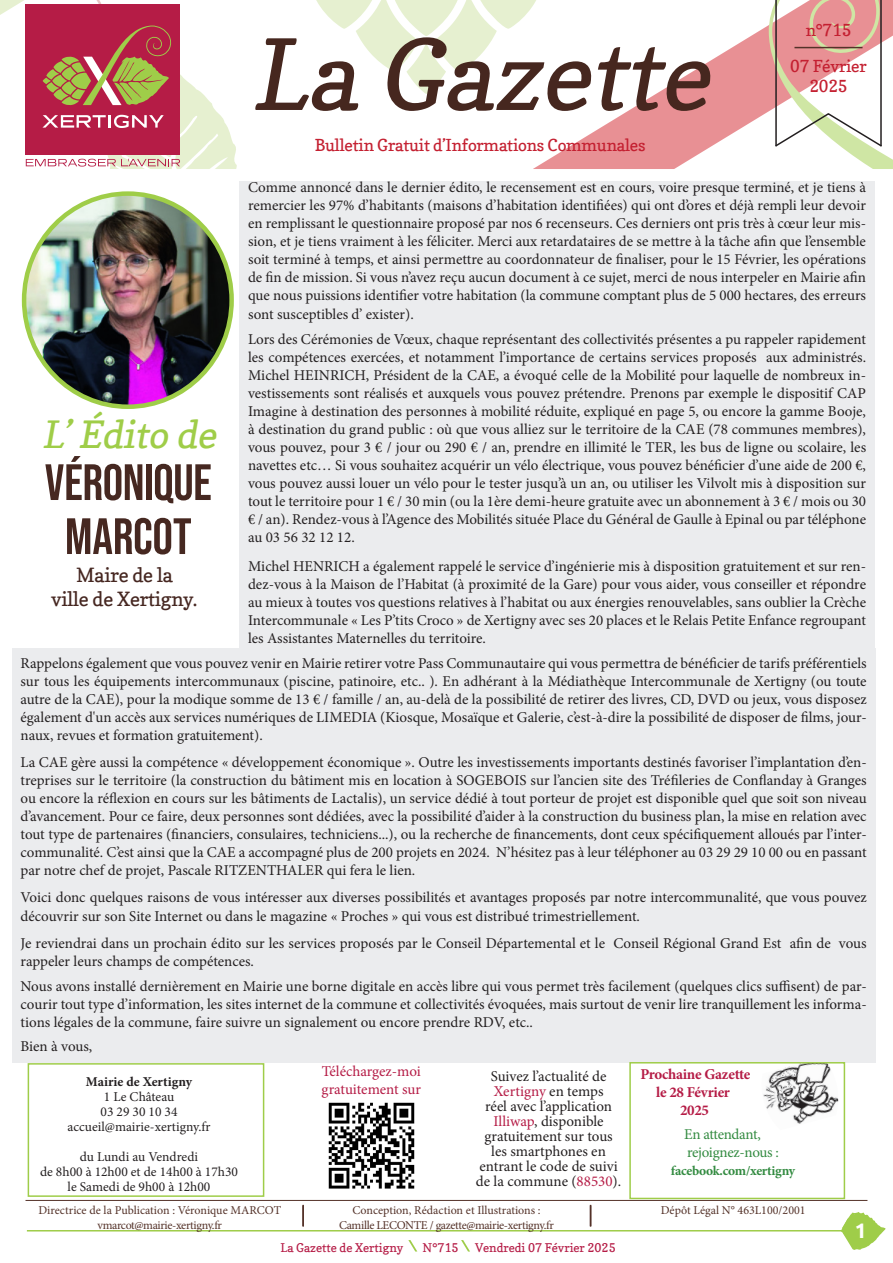
<style>
.page{position:relative;width:893px;height:1263px;background:#fff}
.page>*{position:absolute;margin:0;border:0;box-sizing:border-box;transform-origin:0 0}
.t1{font:italic 97.5px "Copse";color:#46271f}
.t2{font:51px "Bebas Neue";letter-spacing:-.005em;color:#462821}
.t3{font:italic 37.5px "Copse";color:#9fcd48}
.t4{font:700 21px "Ubuntu";color:#fff}
.t5{font:19.5px "Copse";letter-spacing:-.01em;color:#462721}
.t6{font:16.5px/19.8px "Copse";letter-spacing:-.01em;color:#c42031;text-align:center}
.t7{font:15px/18px "Minion Pro";color:#231f20;text-align:justify}
.t8{font:700 15px "Minion Pro";letter-spacing:-.02em;color:#b51c46}
.t9{font:15px "Minion Pro";letter-spacing:-.005em;color:#b51c46}
.t10{font:15px "Minion Pro";letter-spacing:-.025em;color:#338b41}
.t11{font:13.5px "Minion Pro";color:#231f20}
.t12{font:700 13.5px "Minion Pro";letter-spacing:-.02em;color:#338b41}
.t13{font:700 13.5px "Minion Pro";color:#231f20}
.t14{font:12px "Minion Pro";letter-spacing:-.01em;color:#543229}
.t15{font:12px "Minion Pro";letter-spacing:-.03em;color:#543229}
.t16{font:12px "Copse";color:#b51c46}
.s1{color:#b51c46}
</style>
<div class="page">
<svg style="left:408px;top:1240px;width:9px;height:11px"></svg>
<svg style="left:461px;top:1240px;width:9px;height:11px"></svg>
<hr style="left:27px;top:1230px;width:850px;height:1px;background:#9fcd49">
<svg style="left:533px;top:25px;width:235px;height:144px"></svg>
<svg style="left:316px;top:0;width:228px;height:94px"></svg>
<svg style="left:0;top:0;width:237px;height:169px"></svg>
<svg style="left:841px;top:1212px;width:45px;height:38px"></svg>
<svg style="left:768px;top:0;width:125px;height:169px"></svg>
<hr style="left:302px;top:1205px;width:2px;height:22px;background:#543229">
<svg style="left:590px;top:1205px;width:1px;height:22px"></svg>
<hr style="left:26px;top:1200px;width:841px;height:1px;background:#543229">
<div style="left:28px;top:1063px;width:236px;height:134px;border:2px solid #9fcd49"></div>
<img style="left:763px;top:1065px;width:76px;height:59px">
<img style="left:328px;top:1102px;width:87px;height:87px">
<img style="left:24px;top:195px;width:208px;height:212px">
<div style="left:240px;top:181px;width:634px;height:467px;background:#ebecee"></div>
<div style="left:12px;top:648px;width:863px;height:415px;background:#ebecee"></div>
<div style="left:629px;top:1062px;width:216px;height:137px;border:2px solid #9fcd49"></div>
<p class="t1" style="left:250px;top:15px;width:481px">La Gazette</p>
<p class="t6" style="left:315px;top:135px;width:332px">Bulletin Gratuit d’Informations Communales</p>
<p class="t6" style="left:806px;top:20px;width:47px">n°715</p>
<p class="t6" style="left:790px;top:56px;width:78px">07 Février<br>2025</p>
<p class="t7" style="left:248px;top:178px;width:619px">Comme annoncé dans le dernier édito, le recensement est en cours, voire presque terminé, et je tiens à remercier les 97% d’habitants (maisons d’habitation identifiées) qui ont d’ores et déjà rempli leur devoir en remplissant le questionnaire proposé par nos 6 recenseurs. Ces derniers ont pris très à cœur leur mis&shy;sion, et je tiens vraiment à les féliciter. Merci aux retardataires de se mettre à la tâche afin que l’ensemble soit terminé à temps, et ainsi permettre au coordonnateur de finaliser, pour le 15 Février, les opérations de fin de mission. Si vous n’avez reçu aucun document à ce sujet, merci de nous interpeler en Mairie afin que nous puissions identifier votre habitation (la commune comptant plus de 5 000 hectares, des erreurs sont susceptibles d’ exister).</p>
<p class="t7" style="left:248px;top:330px;width:620px">Lors des Cérémonies de Vœux, chaque représentant des collectivités présentes a pu rappeler rapidement les compétences exercées, et notamment l’importance de certains services proposés aux administrés.<br>Michel HEINRICH, Président de la CAE, a évoqué celle de la Mobilité pour laquelle de nombreux in&shy;vestissements sont réalisés et auxquels vous pouvez prétendre. Prenons par exemple le dispositif CAP Imagine à destination des personnes à mobilité réduite, expliqué en page 5, ou encore la gamme Booje, à destination du grand public : où que vous alliez sur le territoire de la CAE (78 communes membres), vous pouvez, pour 3 € / jour ou 290 € / an, prendre en illimité le TER, les bus de ligne ou scolaire, les navettes etc… Si vous souhaitez acquérir un vélo électrique, vous pouvez bénéficier d’une aide de 200 €, vous pouvez aussi louer un vélo pour le tester jusqu’à un an, ou utiliser les Vilvolt mis à disposition sur tout le territoire pour 1 € / 30 min (ou la 1ère demi-heure gratuite avec un abonnement à 3 € / mois ou 30 € / an). Rendez-vous à l’Agence des Mobilités située Place du Général de Gaulle à Epinal ou par téléphone au 03 56 32 12 12.</p>
<p class="t7" style="left:248px;top:557px;width:619px">Michel HENRICH a également rappelé le service d’ingénierie mis à disposition gratuitement et sur ren&shy;dez-vous à la Maison de l’Habitat (à proximité de la Gare) pour vous aider, vous conseiller et répondre au mieux à toutes vos questions relatives à l’habitat ou aux énergies renouvelables, sans oublier la Crèche Intercommunale « Les P’tits Croco » de Xertigny avec ses 20 places et le Relais Petite Enfance regroupant les Assistantes Maternelles du territoire.</p>
<p class="t7" style="left:21px;top:654px;width:848px">Rappelons également que vous pouvez venir en Mairie retirer votre Pass Communautaire qui vous permettra de bénéficier de tarifs préférentiels sur tous les équipements intercommunaux (piscine, patinoire, etc.. ). En adhérant à la Médiathèque Intercommunale de Xertigny (ou toute autre de la CAE), pour la modique somme de 13 € / famille / an, au-delà de la possibilité de retirer des livres, CD, DVD ou jeux, vous disposez également d'un accès aux services numériques de LIMEDIA (Kiosque, Mosaïque et Galerie, c’est-à-dire la possibilité de disposer de films, jour&shy;naux, revues et formation gratuitement).</p>
<p class="t7" style="left:21px;top:753px;width:848px">La CAE gère aussi la compétence « développement économique ». Outre les investissements importants destinés favoriser l’implantation d’en&shy;treprises sur le territoire (la construction du bâtiment mis en location à SOGEBOIS sur l’ancien site des Tréfileries de Conflanday à Granges ou encore la réflexion en cours sur les bâtiments de Lactalis), un service dédié à tout porteur de projet est disponible quel que soit son niveau d’avancement. Pour ce faire, deux personnes sont dédiées, avec la possibilité d’aider à la construction du business plan, la mise en relation avec tout type de partenaires (financiers, consulaires, techniciens...), ou la recherche de financements, dont ceux spécifiquement alloués par l’inter&shy;communalité. C’est ainsi que la CAE a accompagné plus de 200 projets en 2024. N’hésitez pas à leur téléphoner au 03 29 29 10 00 ou en passant par notre chef de projet, Pascale RITZENTHALER qui fera le lien.</p>
<p class="t7" style="left:21px;top:887px;width:848px;line-height:18.9px">Voici donc quelques raisons de vous intéresser aux diverses possibilités et avantages proposés par notre intercommunalité, que vous pouvez découvrir sur son Site Internet ou dans le magazine « Proches » qui vous est distribué trimestriellement.</p>
<p class="t7" style="left:21px;top:934px;width:848px">Je reviendrai dans un prochain édito sur les services proposés par le Conseil Départemental et le Conseil Régional Grand Est afin de vous rappeler leurs champs de compétences.</p>
<p class="t7" style="left:21px;top:977px;width:848px">Nous avons installé dernièrement en Mairie une borne digitale en accès libre qui vous permet très facilement (quelques clics suffisent) de par&shy;courir tout type d’information, les sites internet de la commune et collectivités évoquées, mais surtout de venir lire tranquillement les informa&shy;tions légales de la commune, faire suivre un signalement ou encore prendre RDV, etc..</p>
<p class="t7" style="left:21px;top:1037px;width:73px">Bien à vous,</p>
<p class="t3" style="left:42px;top:411px;width:184px">L’Édito de</p>
<p class="t2" style="left:45px;top:453px;width:168px">VÉRONIQUE</p>
<p class="t2" style="left:65px;top:507px;width:128px">MARCOT</p>
<p class="t5" style="left:76px;top:563px;width:98px">Maire de la</p>
<p class="t5" style="left:51px;top:587px;width:148px">ville de Xertigny.</p>
<p class="t13" style="left:86px;top:1072px;width:108px">Mairie de Xertigny</p>
<p class="t11" style="left:104px;top:1088px;width:72px">1 Le Château</p>
<p class="t11" style="left:101px;top:1103px;width:79px">03 29 30 10 34</p>
<p class="t11" style="left:67px;top:1118px;width:145px">accueil@mairie-xertigny.fr</p>
<p class="t11" style="left:80px;top:1148px;width:120px">du Lundi au Vendredi</p>
<p class="t11" style="left:40px;top:1163px;width:199px">de 8h00 à 12h00 et de 14h00 à 17h30</p>
<p class="t11" style="left:68px;top:1178px;width:144px">le Samedi de 9h00 à 12h00</p>
<p class="t14" style="left:38px;top:1202px;width:244px">Directrice de la Publication : Véronique MARCOT</p>
<p class="t15" style="left:98px;top:1217px;width:126px">vmarcot@mairie-xertigny.fr</p>
<p class="t9" style="left:322px;top:1061px;width:101px">Téléchargez-moi</p>
<p class="t9" style="left:322px;top:1079px;width:101px">gratuitement sur</p>
<p class="t7" style="left:476px;top:1069px;width:147px;line-height:15px;text-align:center">Suivez l’actualité de<br><span class="s1">Xertigny</span> en temps<br>réel avec l’application<br><span class="s1">Illiwap</span>, disponible gratuitement sur tous les smartphones en entrant le code de suivi de la commune (<span class="s1">88530</span>).</p>
<p class="t14" style="left:352px;top:1202px;width:190px">Conception, Rédaction et Illustrations :</p>
<p class="t15" style="left:339px;top:1217px;width:216px">Camille LECONTE / gazette@mairie-xertigny.fr</p>
<p class="t16" style="left:280px;top:1240px;width:124px">La Gazette de Xertigny</p>
<p class="t16" style="left:423px;top:1240px;width:37px">N°715</p>
<p class="t16" style="left:475px;top:1240px;width:142px">Vendredi 07 Février 2025</p>
<p class="t8" style="left:640px;top:1063px;width:111px">Prochaine Gazette</p>
<p class="t8" style="left:656px;top:1081px;width:75px">le 28 Février</p>
<p class="t8" style="left:680px;top:1099px;width:31px">2025</p>
<p class="t10" style="left:684px;top:1124px;width:78px">En attendant,</p>
<p class="t10" style="left:687px;top:1142px;width:93px">rejoignez-nous :</p>
<p class="t12" style="left:671px;top:1161px;width:126px">facebook.com/xertigny</p>
<p class="t14" style="left:661px;top:1202px;width:146px">Dépôt Légal N° 463L100/2001</p>
<h3 class="t4" style="left:855px;top:1217px;width:13px">1</h3>
</div>
